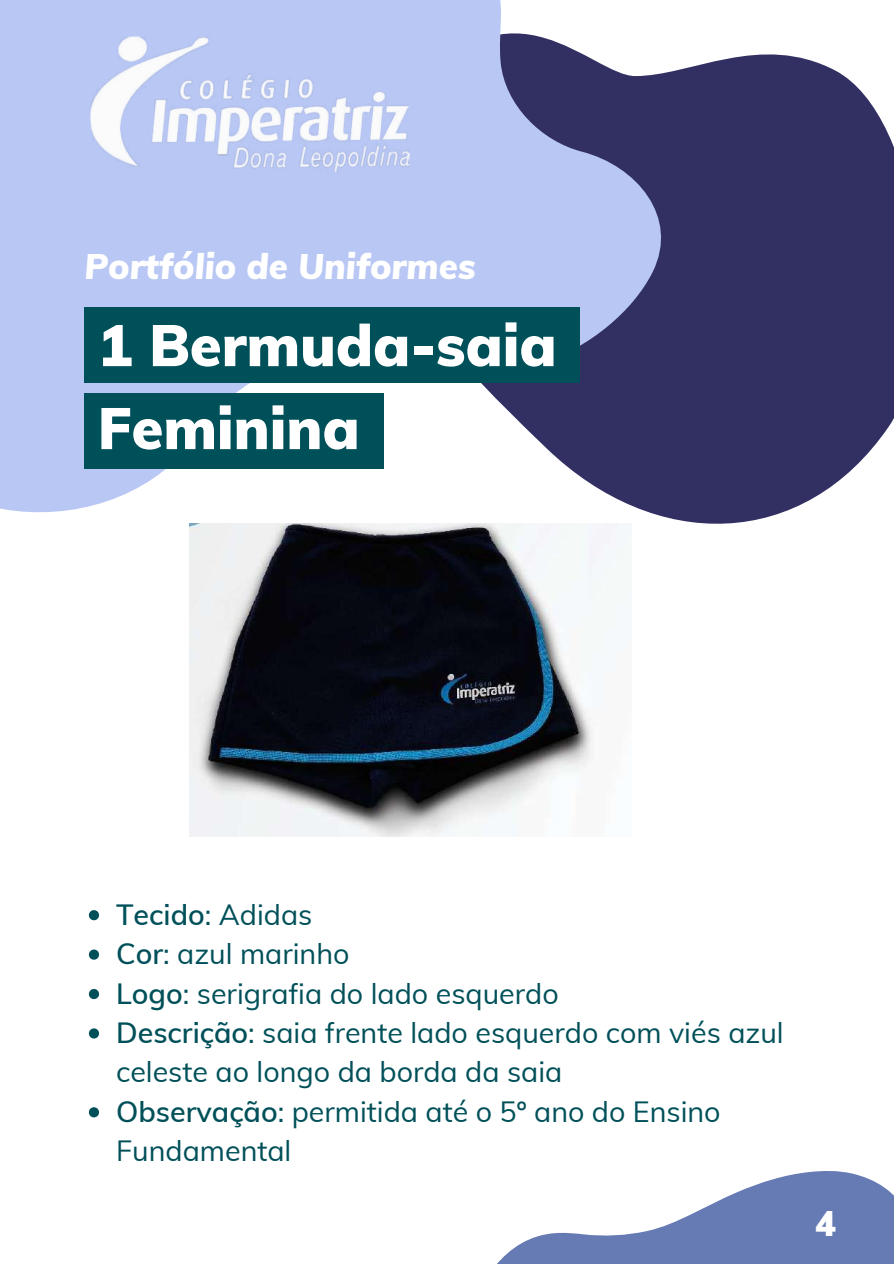
<style>
.page{position:relative;width:894px;height:1264px;background:#fff}
.page>*{position:absolute;margin:0;border:0;box-sizing:border-box;transform-origin:0 0}
.t1{font:900 57.75px/82.9px "Muli";color:#fff}
.t2{font:italic 900 34.8px "Muli";color:#fff}
.t3{font:900 34.8px "Muli";color:#fff}
.t4{font:28.65px/39.5px "Muli";color:#005059}
.s1{font-weight:600}
</style>
<div class="page">
<svg style="left:711px;top:54px;width:182px;height:470px;background:#454271"></svg>
<svg style="left:0;top:0;width:711px;height:537px;fill:#b8c7f4"></svg>
<div style="left:84px;top:393px;width:300px;height:75px;background:#005059"></div>
<div style="left:84px;top:307px;width:496px;height:76px;background:#005059"></div>
<svg style="left:498px;top:1171px;width:395px;height:92px;fill:#667ab4"></svg>
<img style="left:89px;top:33px;width:321px;height:141px">
<img style="left:189px;top:523px;width:442px;height:313px">
<svg style="left:89px;top:910px;width:10px;height:10px"></svg>
<svg style="left:89px;top:949px;width:10px;height:10px"></svg>
<svg style="left:89px;top:989px;width:10px;height:10px"></svg>
<svg style="left:89px;top:1028px;width:10px;height:10px"></svg>
<svg style="left:89px;top:1107px;width:10px;height:10px"></svg>
<p class="t2" style="left:84px;top:244px;width:392px">Portfólio de Uniformes</p>
<h1 class="t1" style="left:98px;top:303px;width:460px">1 Bermuda-saia<br>Feminina</h1>
<p class="t4" style="left:116px;top:894px;width:668px"><span class="s1">Tecido</span>: Adidas<br><span class="s1">Cor</span>: azul marinho<br><span class="s1">Logo</span>: serigrafia do lado esquerdo<br><span class="s1">Descrição</span>: saia frente lado esquerdo com viés azul celeste ao longo da borda da saia<br><span class="s1">Observação</span>: permitida até o 5º ano do Ensino<br>Fundamental</p>
<p class="t3" style="left:815px;top:1201px;width:22px">4</p>
</div>
